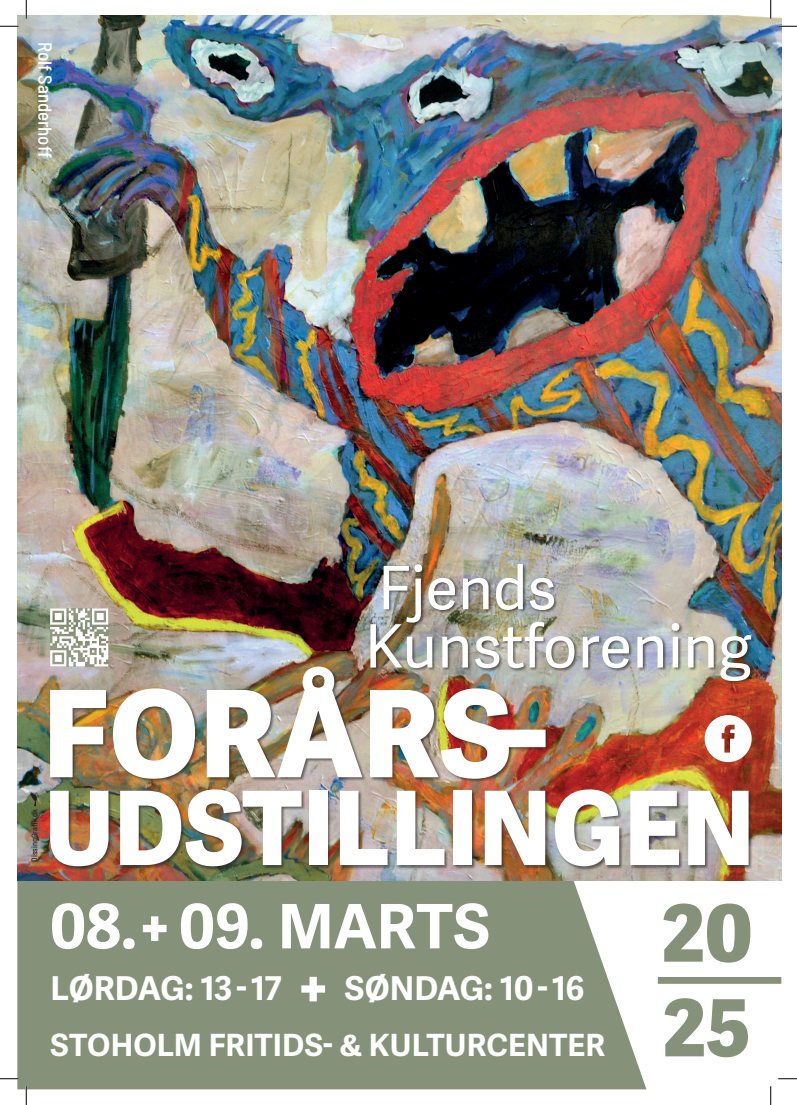
<style>
.page{position:relative;width:797px;height:1105px;background:#fff}
.page>*{position:absolute;margin:0;border:0;box-sizing:border-box;transform-origin:0 0}
.t1{font:700 61.38px "Adelle Sans";color:#fff}
.t2{font:59.88px/58.2px "Adelle Sans";color:#fff}
.t3{font:700 32.88px "Adelle Sans";letter-spacing:-.02em;color:#fff}
.t4{font:700 30.62px "Adelle Sans";letter-spacing:.005em;color:#fff}
.t5{font:500 semi-condensed 18.75px "Barlow";color:#fff}
.t6{font:500 semi-condensed 8.38px "Barlow";color:#231f20}
.s1{font-size:61.38px}
</style>
<div class="page">
<div style="left:17px;top:880px;width:629px;height:209px;background:#859178"></div>
<img style="left:17px;top:16px;width:764px;height:864px">
<div style="left:49px;top:788px;width:704px;height:82px;background:#231f20;opacity:.6"></div>
<img style="left:50px;top:791px;width:58px;height:75px">
<img style="left:120px;top:789px;width:181px;height:77px">
<div style="left:309px;top:791px;width:18px;height:74px;background:#fff"></div>
<svg style="left:340px;top:791px;width:47px;height:74px"></svg>
<img style="left:397px;top:791px;width:47px;height:74px">
<div style="left:453px;top:791px;width:19px;height:74px;background:#fff"></div>
<svg style="left:485px;top:791px;width:60px;height:74px"></svg>
<img style="left:555px;top:789px;width:64px;height:77px">
<svg style="left:630px;top:791px;width:49px;height:74px"></svg>
<svg style="left:688px;top:791px;width:60px;height:74px"></svg>
<div style="left:369px;top:564px;width:386px;height:121px;background:#231f20;opacity:.6"></div>
<svg style="left:664px;top:998px;width:84px;height:59px"></svg>
<svg style="left:663px;top:903px;width:87px;height:60px"></svg>
<div style="left:658px;top:977px;width:123px;height:7px;background:#859178"></div>
<div style="left:49px;top:666px;width:501px;height:117px;background:#231f20;opacity:.6"></div>
<img style="left:50px;top:666px;width:495px;height:113px">
<svg style="left:50px;top:608px;width:58px;height:58px"></svg>
<svg style="left:704px;top:715px;width:47px;height:47px"></svg>
<svg style="left:30px;top:791px;width:9px;height:15px"></svg>
<svg style="left:0;top:25px;width:19px;height:2px"></svg>
<svg style="left:778px;top:25px;width:19px;height:2px"></svg>
<svg style="left:0;top:1078px;width:19px;height:1px"></svg>
<svg style="left:778px;top:1078px;width:19px;height:1px"></svg>
<svg style="left:25px;top:0;width:2px;height:19px"></svg>
<svg style="left:25px;top:1086px;width:2px;height:19px"></svg>
<svg style="left:770px;top:0;width:1px;height:19px"></svg>
<svg style="left:770px;top:1086px;width:1px;height:19px"></svg>
<p class="t5" style="left:59px;top:42px;width:117px;rotate:90deg">Rolf Sanderhoff</p>
<p class="t6" style="left:29px;top:862px;width:55px;rotate:-90deg">DissingGrafik.dk</p>
<h2 class="t2" style="left:365px;top:561px;width:388px">Fjends<br>Kunstforening</h2>
<h1 class="t1" style="left:50px;top:889px;width:441px">08. + 09. MARTS</h1>
<p class="t3" style="left:50px;top:968px;width:535px">LØRDAG: 13 - 17 <span class="s1">+</span> SØNDAG: 10 - 16</p>
<p class="t4" style="left:50px;top:1027px;width:556px">STOHOLM FRITIDS- &amp; KULTURCENTER</p>
</div>
